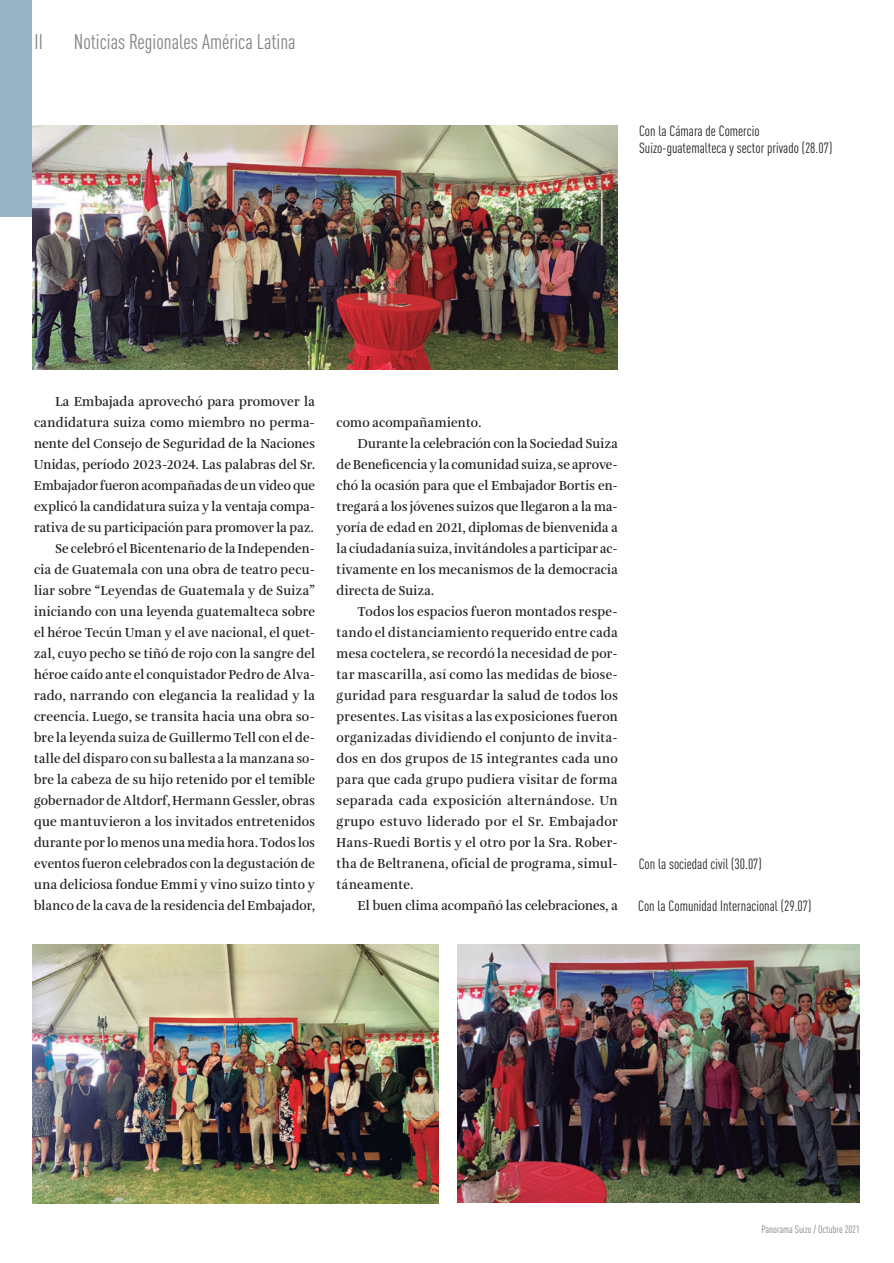
<style>
.page{position:relative;width:894px;height:1263px;background:#fff}
.page>*{position:absolute;margin:0;border:0;box-sizing:border-box;transform-origin:0 0}
.t1{font:condensed 21px "DINOT";color:#808285}
.t2{font:condensed 14.7px/17.5px "DINOT";color:#231f20}
.t3{font:600 13.5px/21px "Amalia Pro";letter-spacing:.015em;color:#231f20;text-align:right}
.t4{font:600 13.5px "Amalia Pro";letter-spacing:.015em;color:#231f20;scale:.95 1}
.t5{font:600 13.5px "Amalia Pro";letter-spacing:.035em;color:#231f20;scale:.95 1}
.t6{font:600 13.5px "Amalia Pro";letter-spacing:.015em;color:#231f20;scale:.96 1}
.t7{font:600 13.5px "Amalia Pro";letter-spacing:.035em;color:#231f20}
.t8{font:condensed 10.5px "DINOT";color:#808285}
</style>
<div class="page">
<div style="left:0;top:0;width:32px;height:216px;background:#99b3c6"></div>
<img style="left:32px;top:125px;width:585px;height:245px">
<img style="left:457px;top:944px;width:402px;height:259px">
<img style="left:33px;top:944px;width:405px;height:259px">
<h1 class="t1" style="left:35px;top:30px;width:10px">II</h1>
<h1 class="t1" style="left:74px;top:30px;width:223px">Noticias Regionales América Latina</h1>
<p class="t2" style="left:638px;top:122px;width:194px">Con la Cámara de Comercio<br>Suizo-guatemalteca y sector privado (28.07)</p>
<p class="t3" style="left:34px;top:391px;width:282px">La Embajada aprovechó para promover la candidatura suiza como miembro no perma&shy;nente del Consejo de Seguridad de la Naciones Unidas, período 2023-2024. Las palabras del Sr.<br>Embajador fueron acompañadas de un video que explicó la candidatura suiza y la ventaja compa&shy;rativa de su participación para promover la paz.<br>Se celebró el Bicentenario de la Independen-<br>cia de Guatemala con una obra de teatro pecu&shy;liar sobre “Leyendas de Guatemala y de Suiza” iniciando con una leyenda guatemalteca sobre el héroe Tecún Uman y el ave nacional, el quet&shy;zal, cuyo pecho se tiñó de rojo con la sangre del héroe caído ante el conquistador Pedro de Alva&shy;rado, narrando con elegancia la realidad y la creencia. Luego, se transita hacia una obra so&shy;bre la leyenda suiza de Guillermo Tell con el de&shy;talle del disparo con su ballesta a la manzana so&shy;bre la cabeza de su hijo retenido por el temible gobernador de Altdorf, Hermann Gessler, obras que mantuvieron a los invitados entretenidos durante por lo menos una media hora. Todos los eventos fueron celebrados con la degustación de una deliciosa fondue Emmi y vino suizo tinto y blanco de la cava de la residencia del Embajador,</p>
<p class="t4" style="left:336px;top:414px;width:154px">como acompañamiento.</p>
<p class="t4" style="left:358px;top:435px;width:275px">Durante la celebración con la Sociedad Suiza</p>
<p class="t4" style="left:336px;top:456px;width:297px">de Beneficencia y la comunidad suiza, se aprove-</p>
<p class="t4" style="left:336px;top:477px;width:297px">chó la ocasión para que el Embajador Bortis en-</p>
<p class="t4" style="left:336px;top:498px;width:297px">tregará a los jóvenes suizos que llegaron a la ma-</p>
<p class="t4" style="left:336px;top:519px;width:297px">yoría de edad en 2021, diplomas de bienvenida a</p>
<p class="t4" style="left:336px;top:540px;width:297px">la ciudadanía suiza, invitándoles a participar ac-</p>
<p class="t6" style="left:336px;top:561px;width:294px">tivamente en los mecanismos de la democracia</p>
<p class="t4" style="left:336px;top:582px;width:104px">directa de Suiza.</p>
<p class="t4" style="left:358px;top:603px;width:275px">Todos los espacios fueron montados respe-</p>
<p class="t4" style="left:336px;top:624px;width:297px">tando el distanciamiento requerido entre cada</p>
<p class="t4" style="left:336px;top:645px;width:297px">mesa coctelera, se recordó la necesidad de por-</p>
<p class="t5" style="left:336px;top:666px;width:297px">tar mascarilla, así como las medidas de biose-</p>
<p class="t6" style="left:336px;top:687px;width:294px">guridad para resguardar la salud de todos los</p>
<p class="t4" style="left:336px;top:708px;width:297px">presentes. Las visitas a las exposiciones fueron</p>
<p class="t4" style="left:336px;top:729px;width:297px">organizadas dividiendo el conjunto de invita-</p>
<p class="t6" style="left:336px;top:750px;width:294px">dos en dos grupos de 15 integrantes cada uno</p>
<p class="t5" style="left:336px;top:771px;width:297px">para que cada grupo pudiera visitar de forma</p>
<p class="t7" style="left:336px;top:792px;width:282px">separada cada exposición alternándose. Un</p>
<p class="t3" style="left:336px;top:811px;width:282px">grupo estuvo liderado por el Sr. Embajador</p>
<p class="t5" style="left:336px;top:834px;width:297px">Hans-Ruedi Bortis y el otro por la Sra. Rober-</p>
<p class="t5" style="left:336px;top:855px;width:297px">tha de Beltranena, oficial de programa, simul-</p>
<p class="t4" style="left:336px;top:876px;width:82px">táneamente.</p>
<p class="t4" style="left:358px;top:897px;width:275px">El buen clima acompañó las celebraciones, a</p>
<p class="t2" style="left:638px;top:855px;width:125px">Con la sociedad civil (30.07)</p>
<p class="t2" style="left:638px;top:897px;width:174px">Con la Comunidad Internacional (29.07)</p>
<p class="t8" style="left:761px;top:1223px;width:100px">Panorama Suizo / Octubre 2021</p>
</div>
